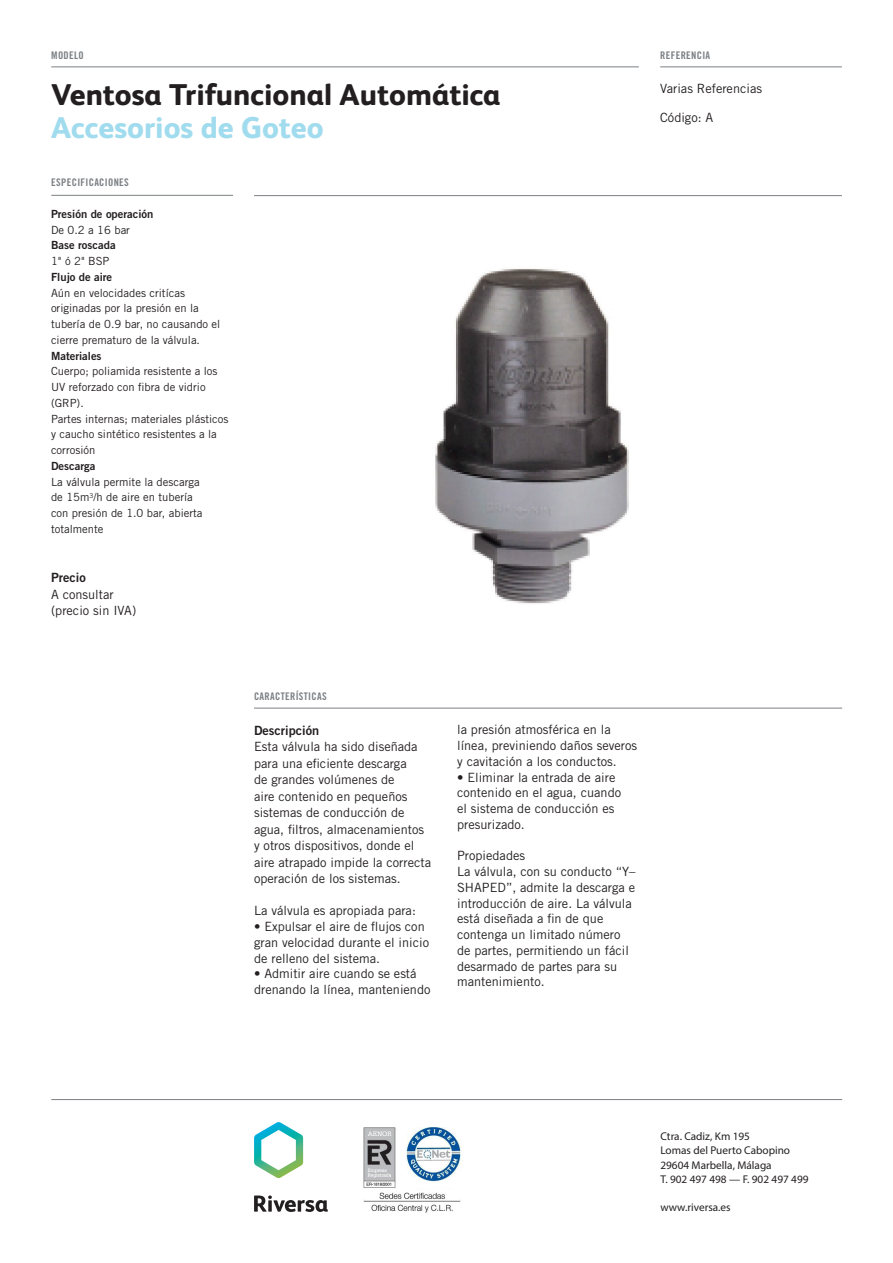
<style>
.page{position:relative;width:893px;height:1263px;background:#fff}
.page>*{position:absolute;margin:0;border:0;box-sizing:border-box;transform-origin:0 0}
.Titular{font:800 30px "FS Albert";color:#231f20}
.Titular-2{font:800 30px "FS Albert";color:#a1dcee}
.Texto_secundario{font:12.75px/15.8px "Trade Gothic LT Std";color:#231f20}
.Referencia{font:12.75px "Trade Gothic LT Std";color:#231f20}
.Texto_secundario-2{font:12.75px "Trade Gothic LT Std Bd 2";color:#231f20}
.Texto_secundario-3{font:11.25px/15.8px "Trade Gothic LT Std";color:#231f20}
.t1{font:11.25px "Myriad Pro";color:#231f20}
.Texto_secundario-4{font:11.25px "Trade Gothic LT Std Bd 2";color:#231f20}
.t2{font:10.5px "Trade Gothic LT Std Bd Cn 20";letter-spacing:.03em;color:#7c8084}
</style>
<div class="page">
<hr style="left:254px;top:708px;width:588px;height:1px;background:#7c8084">
<hr style="left:51px;top:67px;width:588px;height:1px;background:#7c8084">
<hr style="left:51px;top:195px;width:182px;height:1px;background:#7c8084">
<hr style="left:660px;top:67px;width:182px;height:1px;background:#7c8084">
<img style="left:435px;top:268px;width:194px;height:336px">
<hr style="left:254px;top:195px;width:588px;height:1px;background:#7c8084">
<hr style="left:51px;top:1099px;width:791px;height:1px;background:#7c8084">
<svg style="left:254px;top:1195px;width:74px;height:17px"></svg>
<svg style="left:254px;top:1122px;width:49px;height:56px"></svg>
<img style="left:364px;top:1128px;width:98px;height:85px">
<p class="t2" style="left:51px;top:48px;width:34px">MODELO</p>
<p class="Titular" style="left:51px;top:73px;width:451px">Ventosa Trifuncional Automática</p>
<p class="Titular-2" style="left:51px;top:106px;width:274px">Accesorios de Goteo</p>
<p class="t2" style="left:51px;top:176px;width:79px">ESPECIFICACIONES</p>
<p class="Texto_secundario-4" style="left:51px;top:207px;width:104px">Presión de operación</p>
<p class="Texto_secundario-3" style="left:51px;top:222px;width:81px">De 0.2 a 16 bar</p>
<p class="Texto_secundario-4" style="left:51px;top:238px;width:66px">Base roscada</p>
<p class="Texto_secundario-3" style="left:51px;top:253px;width:60px">1" ó 2" BSP</p>
<p class="Texto_secundario-4" style="left:51px;top:270px;width:63px">Flujo de aire</p>
<p class="Texto_secundario-3" style="left:51px;top:285px;width:171px">Aún en velocidades critícas originadas por la presión en la tubería de 0.9 bar, no causando el cierre prematuro de la válvula.</p>
<p class="Texto_secundario-4" style="left:51px;top:349px;width:52px">Materiales</p>
<p class="Texto_secundario-3" style="left:51px;top:363px;width:168px">Cuerpo; poliamida resistente a los<br>UV reforzado con fibra de vidrio (GRP).</p>
<p class="Texto_secundario-3" style="left:51px;top:411px;width:179px">Partes internas; materiales plásticos y caucho sintético resistentes a la corrosión</p>
<p class="Texto_secundario-4" style="left:51px;top:459px;width:46px">Descarga</p>
<p class="Texto_secundario-3" style="left:51px;top:474px;width:153px">La válvula permite la descarga de 15m<sup>3</sup>/h de aire en tubería con presión de 1.0 bar, abierta totalmente</p>
<p class="Texto_secundario-2" style="left:51px;top:570px;width:36px">Precio</p>
<p class="Texto_secundario" style="left:51px;top:586px;width:64px">A consultar</p>
<p class="Texto_secundario" style="left:51px;top:603px;width:87px">(precio sin IVA)</p>
<p class="t2" style="left:660px;top:48px;width:52px">REFERENCIA</p>
<p class="Referencia" style="left:660px;top:81px;width:103px">Varias Referencias</p>
<p class="Referencia" style="left:660px;top:110px;width:55px">Código: A</p>
<p class="t2" style="left:254px;top:689px;width:74px">CARACTERÍSTICAS</p>
<p class="Texto_secundario-2" style="left:254px;top:722px;width:67px">Descripción</p>
<p class="Texto_secundario" style="left:254px;top:738px;width:179px;line-height:16.5px">Esta válvula ha sido diseñada para una eficiente descarga<br>de grandes volúmenes de<br>aire contenido en pequeños sistemas de conducción de agua, filtros, almacenamientos y otros dispositivos, donde el aire atrapado impide la correcta operación de los sistemas.</p>
<p class="Texto_secundario" style="left:254px;top:903px;width:163px">La válvula es apropiada para:</p>
<p class="Texto_secundario" style="left:254px;top:918px;width:176px">• Expulsar el aire de flujos con gran velocidad durante el inicio de relleno del sistema.</p>
<p class="Texto_secundario" style="left:254px;top:966px;width:178px">• Admitir aire cuando se está drenando la línea, manteniendo</p>
<p class="Texto_secundario" style="left:457px;top:722px;width:181px">la presión atmosférica en la línea, previniendo daños severos y cavitación a los conductos.</p>
<p class="Texto_secundario" style="left:457px;top:769px;width:165px">• Eliminar la entrada de aire contenido en el agua, cuando el sistema de conducción es presurizado.</p>
<p class="Texto_secundario" style="left:457px;top:848px;width:70px">Propiedades</p>
<p class="Texto_secundario" style="left:457px;top:863px;width:180px">La válvula, con su conducto “Y–<br>SHAPED”, admite la descarga e introducción de aire. La válvula está diseñada a fin de que contenga un limitado número de partes, permitiendo un fácil desarmado de partes para su</p>
<p class="Texto_secundario" style="left:457px;top:974px;width:89px">mantenimiento.</p>
<p class="t1" style="left:660px;top:1129px;width:91px">Ctra. Cadiz, Km 195</p>
<p class="t1" style="left:660px;top:1144px;width:131px">Lomas del Puerto Cabopino</p>
<p class="t1" style="left:660px;top:1158px;width:113px">29604 Marbella, Málaga</p>
<p class="t1" style="left:660px;top:1172px;width:150px">T. 902 497 498 — F. 902 497 499</p>
<p class="t1" style="left:660px;top:1201px;width:72px">www.riversa.es</p>
</div>
